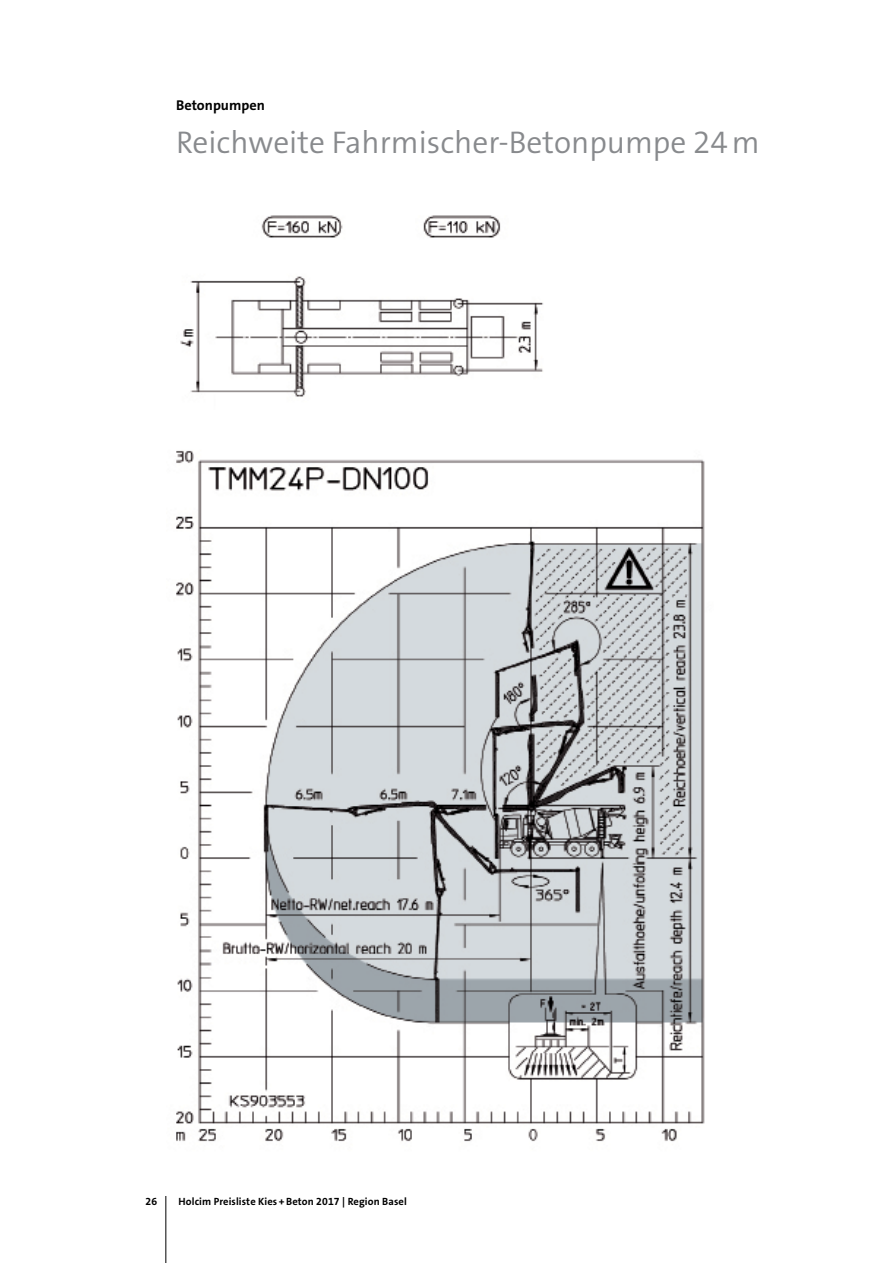
<style>
.page{position:relative;width:893px;height:1263px;background:#fff}
.page>*{position:absolute;margin:0;border:0;box-sizing:border-box;transform-origin:0 0}
.t1{font:31.5px "The Sans LP4 Se Lig";color:#888a8d}
.t2{font:14.25px "The Sans LP7 Bld";color:#000}
.t3{font:10.5px "The Sans LP7 Bld";letter-spacing:.01em;color:#000}
</style>
<div class="page">
<img style="left:176px;top:450px;width:529px;height:692px">
<img style="left:180px;top:215px;width:364px;height:182px">
<hr style="left:165px;top:1196px;width:1px;height:67px;background:#000">
<h2 class="t2" style="left:176px;top:96px;width:90px">Betonpumpen</h2>
<h1 class="t1" style="left:176px;top:122px;width:585px">Reichweite Fahrmischer-Betonpumpe 24m</h1>
<p class="t3" style="left:146px;top:1194px;width:13px">26</p>
<p class="t3" style="left:179px;top:1194px;width:230px">Holcim Preisliste Kies +Beton 2017 | Region Basel</p>
</div>
